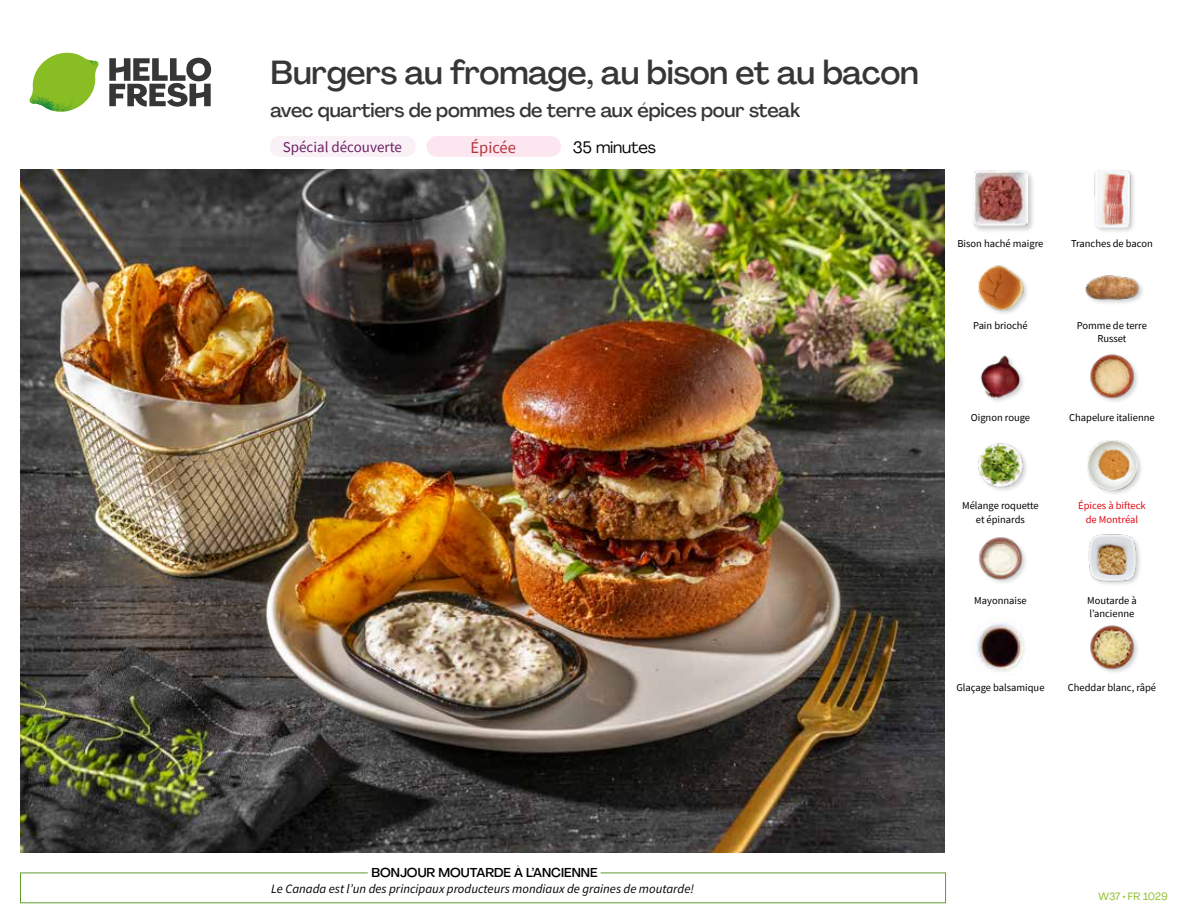
<style>
.page{position:relative;width:1188px;height:918px;background:#fff}
.page>*{position:absolute;margin:0;border:0;box-sizing:border-box;transform-origin:0 0}
.t1{font:500 33px "Agrandir";letter-spacing:-.015em;color:#373636}
.t2{font:500 19.5px "Agrandir";letter-spacing:-.01em;color:#373636}
.t3{font:16.5px "Agrandir";letter-spacing:-.01em;color:#000}
.t4{font:16.5px "Source Sans Pro";color:#b53138}
.t5{font:15px "Source Sans Pro";color:#692163}
.t6{font:italic 12.75px "Source Sans Pro";color:#000}
.t7{font:500 12.75px "Agrandir";color:#000}
.t8{font:10.5px/13.5px "Source Sans Pro";color:#000;text-align:center}
.t9{font:10.5px/13.5px "Source Sans Pro";color:#e30613;text-align:center}
.t10{font:10.5px "Agrandir";color:#89bd24}
</style>
<div class="page">
<svg style="left:109px;top:57px;width:102px;height:50px"></svg>
<svg style="left:34px;top:53px;width:62px;height:40px"></svg>
<img style="left:67px;top:53px;width:32px;height:26px">
<img style="left:33px;top:75px;width:59px;height:11px">
<img style="left:29px;top:79px;width:61px;height:33px">
<img style="left:65px;top:86px;width:27px;height:25px">
<img style="left:21px;top:170px;width:924px;height:682px">
<div style="left:426px;top:136px;width:135px;height:21px;background:#fce7f0;border-radius:10px"></div>
<div style="left:270px;top:136px;width:146px;height:21px;background:#faf1f7;border-radius:10px"></div>
<img style="left:1090px;top:625px;width:48px;height:48px">
<img style="left:973px;top:622px;width:52px;height:50px">
<img style="left:1088px;top:534px;width:52px;height:51px">
<img style="left:978px;top:537px;width:48px;height:46px">
<div style="left:1086px;top:439px;width:58px;height:58px;background:#000;opacity:.2"></div>
<img style="left:1087px;top:440px;width:50px;height:50px">
<img style="left:978px;top:443px;width:49px;height:48px">
<img style="left:1090px;top:354px;width:48px;height:48px">
<img style="left:980px;top:355px;width:43px;height:46px">
<div style="left:1084px;top:274px;width:61px;height:33px;background:#000;opacity:.2"></div>
<img style="left:1084px;top:274px;width:57px;height:28px">
<img style="left:978px;top:265px;width:49px;height:49px">
<div style="left:1093px;top:168px;width:44px;height:66px;background:#000;opacity:.2"></div>
<img style="left:1093px;top:170px;width:44px;height:57px">
<div style="left:972px;top:170px;width:63px;height:63px;background:#000;opacity:.2"></div>
<img style="left:973px;top:171px;width:55px;height:55px">
<h1 class="t1" style="left:271px;top:52px;width:650px">Burgers au fromage, au bison et au bacon</h1>
<h2 class="t2" style="left:271px;top:98px;width:531px">avec quartiers de pommes de terre aux épices pour steak</h2>
<h3 class="t5" style="left:283px;top:138px;width:121px">Spécial découverte</h3>
<h3 class="t4" style="left:470px;top:137px;width:47px">Épicée</h3>
<h3 class="t3" style="left:573px;top:137px;width:85px">35 minutes</h3>
<p class="t8" style="left:957px;top:237px;width:88px">Bison haché maigre</p>
<p class="t8" style="left:1071px;top:237px;width:83px">Tranches de bacon</p>
<p class="t8" style="left:973px;top:319px;width:56px">Pain brioché</p>
<p class="t8" style="left:971px;top:410px;width:61px">Oignon rouge</p>
<p class="t8" style="left:1077px;top:319px;width:72px">Pomme de terre<br>Russet</p>
<p class="t8" style="left:1069px;top:410px;width:87px">Chapelure italienne</p>
<p class="t8" style="left:962px;top:499px;width:78px">Mélange roquette et épinards</p>
<p class="t9" style="left:1078px;top:499px;width:69px">Épices à bifteck de Montréal</p>
<p class="t8" style="left:974px;top:593px;width:54px">Mayonnaise</p>
<p class="t8" style="left:1087px;top:593px;width:51px;text-align:left">Moutarde à l’ancienne</p>
<p class="t8" style="left:956px;top:681px;width:90px">Glaçage balsamique</p>
<p class="t8" style="left:1068px;top:681px;width:90px">Cheddar blanc, râpé</p>
<p class="t7" style="left:372px;top:864px;width:227px">BONJOUR MOUTARDE À L’ANCIENNE</p>
<p class="t6" style="left:271px;top:881px;width:424px">Le Canada est l’un des principaux producteurs mondiaux de graines de moutarde!</p>
<p class="t10" style="left:1099px;top:890px;width:71px">W37 • FR 1029</p>
</div>
